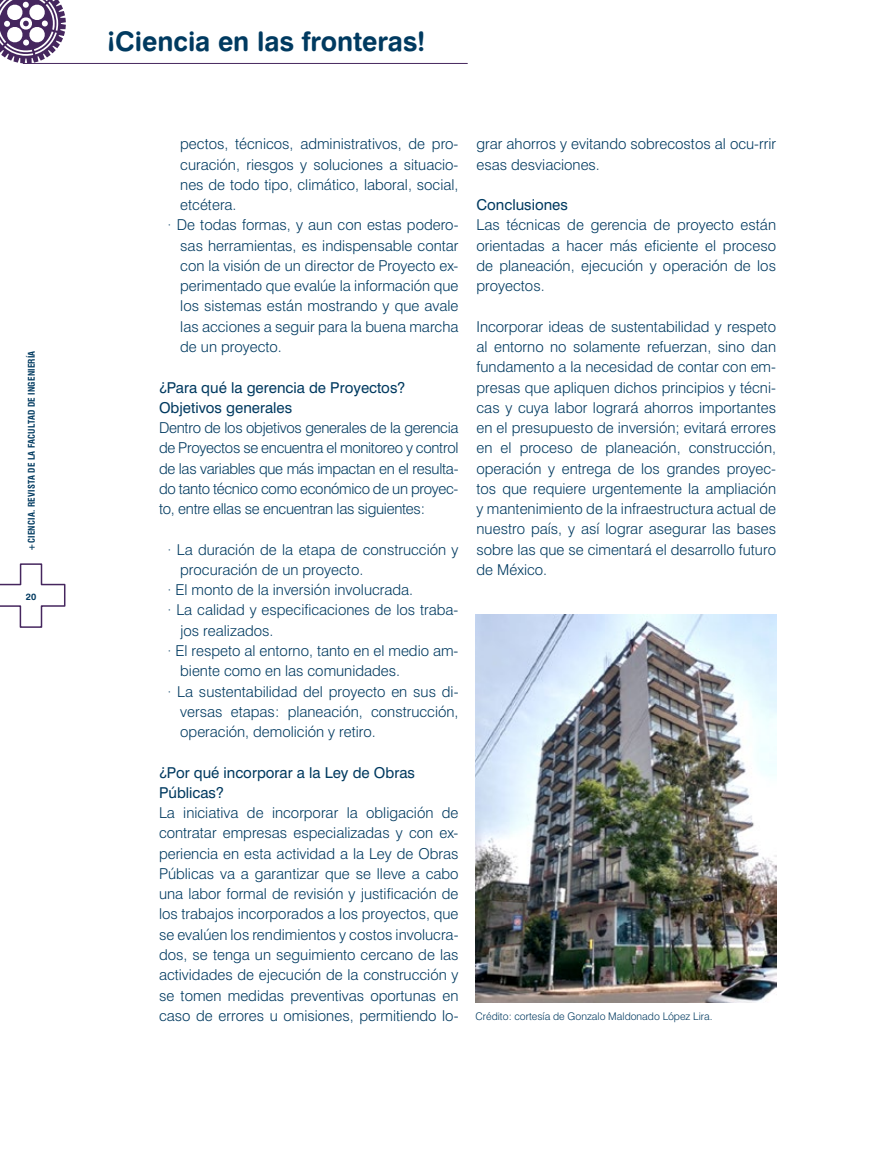
<style>
.page{position:relative;width:893px;height:1149px;background:#fff}
.page>*{position:absolute;margin:0;border:0;box-sizing:border-box;transform-origin:0 0}
.t1{font:27px "Swiss 721 BT Bold Rounded";letter-spacing:-.005em;color:#003a60}
.t2{font:300 15px/20.2px "Swiss 721 BT";color:#003a60;text-align:justify}
.t3{font:15px/20.2px "Swiss 721 BT";color:#003a60}
.t4{font:300 10.5px "Swiss 721 BT";color:#003a60}
.t5{font:9.15px "Swiss 721 BT Bold Rounded";color:#003a60}
.t6{font:700 condensed 9px "Swiss 721 BT";letter-spacing:.02em;color:#003a60}
</style>
<div class="page">
<svg style="left:0;top:563px;width:66px;height:65px"></svg>
<svg style="left:0;top:0;width:66px;height:63px"></svg>
<hr style="left:23px;top:63px;width:444px;height:1px;background:#45265e">
<img style="left:476px;top:614px;width:300px;height:388px">
<p class="t6" style="left:26px;top:550px;width:201px;rotate:-90deg">+CIENCIA. REVISTA DE LA FACULTAD DE INGENIERÍA</p>
<p class="t5" style="left:26px;top:590px;width:12px">20</p>
<h1 class="t1" style="left:107px;top:24px;width:320px">¡Ciencia en las fronteras!</h1>
<p class="t2" style="left:180px;top:134px;width:280px">pectos, técnicos, administrativos, de pro-</p>
<p class="t2" style="left:180px;top:154px;width:280px">curación, riesgos y soluciones a situacio-</p>
<p class="t2" style="left:180px;top:174px;width:280px">nes de todo tipo, climático, laboral, social,</p>
<p class="t2" style="left:180px;top:194px;width:58px">etcétera.</p>
<p class="t2" style="left:168px;top:215px;width:293px">· De todas formas, y aun con estas podero-</p>
<p class="t2" style="left:180px;top:235px;width:280px">sas herramientas, es indispensable contar</p>
<p class="t2" style="left:180px;top:255px;width:280px">con la visión de un director de Proyecto ex-</p>
<p class="t2" style="left:180px;top:275px;width:280px">perimentado que evalúe la información que</p>
<p class="t2" style="left:180px;top:296px;width:280px">los sistemas están mostrando y que avale</p>
<p class="t2" style="left:180px;top:316px;width:280px">las acciones a seguir para la buena marcha</p>
<p class="t2" style="left:180px;top:336px;width:103px">de un proyecto.</p>
<p class="t3" style="left:159px;top:377px;width:248px">¿Para qué la gerencia de Proyectos?<br>Objetivos generales</p>
<p class="t2" style="left:159px;top:417px;width:301px">Dentro de los objetivos generales de la gerencia de Proyectos se encuentra el monitoreo y control de las variables que más impactan en el resulta&shy;do tanto técnico como económico de un proyec&shy;to, entre ellas se encuentran las siguientes:</p>
<p class="t2" style="left:168px;top:539px;width:293px">· La duración de la etapa de construcción y</p>
<p class="t2" style="left:180px;top:559px;width:185px">procuración de un proyecto.</p>
<p class="t2" style="left:168px;top:579px;width:247px">· El monto de la inversión involucrada.</p>
<p class="t2" style="left:168px;top:599px;width:292px">· La calidad y especificaciones de los traba-</p>
<p class="t2" style="left:180px;top:620px;width:95px">jos realizados.</p>
<p class="t2" style="left:168px;top:640px;width:292px">· El respeto al entorno, tanto en el medio am-</p>
<p class="t2" style="left:180px;top:660px;width:221px">biente como en las comunidades.</p>
<p class="t2" style="left:168px;top:680px;width:293px">· La sustentabilidad del proyecto en sus di-</p>
<p class="t2" style="left:180px;top:701px;width:280px">versas etapas: planeación, construcción,</p>
<p class="t2" style="left:180px;top:721px;width:197px">operación, demolición y retiro.</p>
<p class="t3" style="left:159px;top:761px;width:257px">¿Por qué incorporar a la Ley de Obras<br>Públicas?</p>
<p class="t2" style="left:159px;top:802px;width:301px">La iniciativa de incorporar la obligación de contratar empresas especializadas y con ex&shy;periencia en esta actividad a la Ley de Obras Públicas va a garantizar que se lleve a cabo una labor formal de revisión y justificación de los trabajos incorporados a los proyectos, que se evalúen los rendimientos y costos involucra&shy;dos, se tenga un seguimiento cercano de las actividades de ejecución de la construcción y se tomen medidas preventivas oportunas en caso de errores u omisiones, permitiendo lo-</p>
<p class="t2" style="left:477px;top:134px;width:301px">grar ahorros y evitando sobrecostos al ocu-rrir esas desviaciones.</p>
<p class="t3" style="left:477px;top:194px;width:93px">Conclusiones</p>
<p class="t2" style="left:477px;top:215px;width:301px">Las técnicas de gerencia de proyecto están orientadas a hacer más eficiente el proceso de planeación, ejecución y operación de los proyectos.</p>
<p class="t2" style="left:477px;top:316px;width:301px">Incorporar ideas de sustentabilidad y respeto al entorno no solamente refuerzan, sino dan fundamento a la necesidad de contar con em&shy;presas que apliquen dichos principios y técni&shy;cas y cuya labor logrará ahorros importantes en el presupuesto de inversión; evitará errores en el proceso de planeación, construcción, operación y entrega de los grandes proyec&shy;tos que requiere urgentemente la ampliación y mantenimiento de la infraestructura actual de nuestro país, y así lograr asegurar las bases sobre las que se cimentará el desarrollo futuro de México.</p>
<p class="t4" style="left:476px;top:1009px;width:238px">Crédito: cortesía de Gonzalo Maldonado López Lira.</p>
</div>
